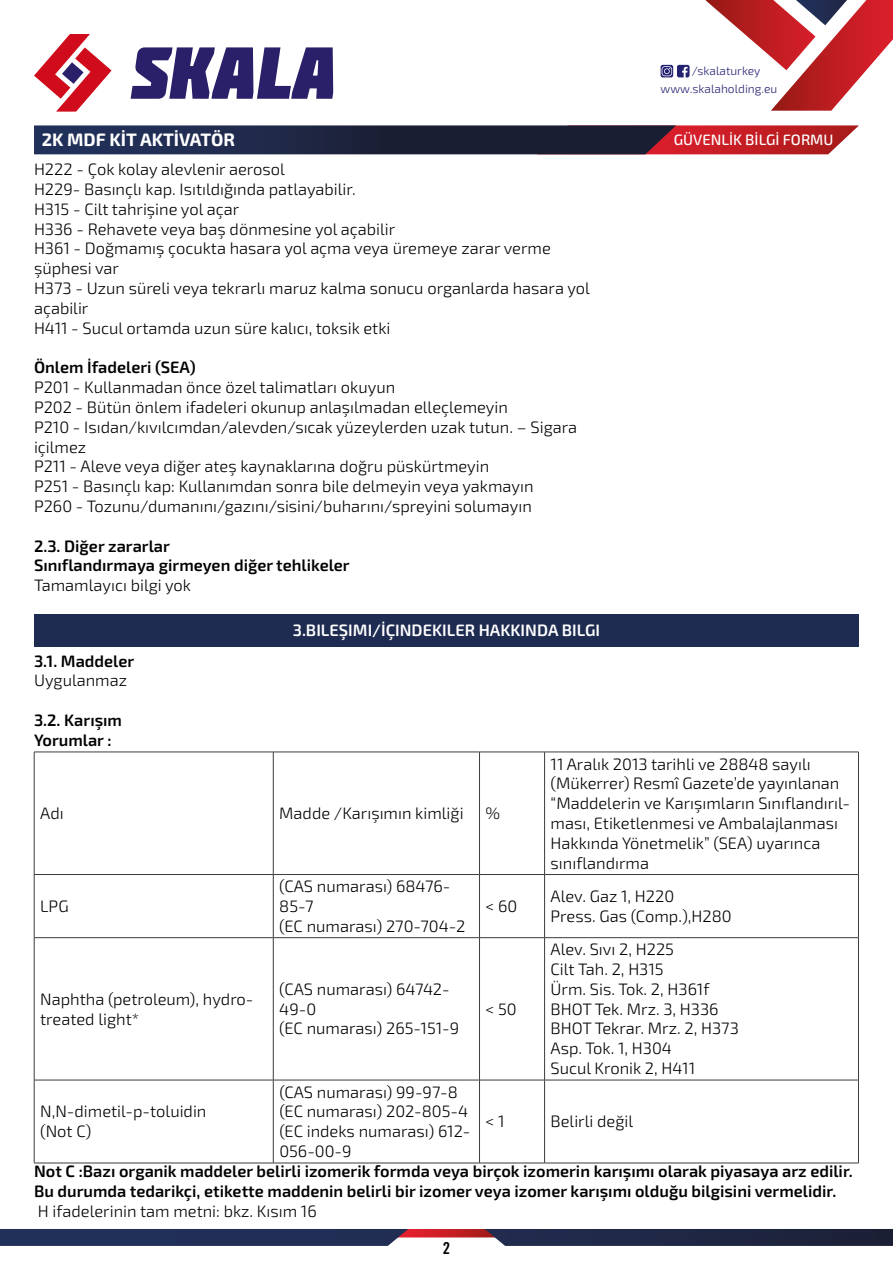
<style>
.page{position:relative;width:893px;height:1263px;background:#fff}
.page>*{position:absolute;margin:0;border:0;box-sizing:border-box;transform-origin:0 0}
.t1{font:700 18px "Exo 2";color:#fff}
.t2{font:300 16.5px/19.8px "Exo 2";color:#000}
.t3{font:600 16.5px/19.8px "Exo 2";color:#000}
.t4{font:600 16.5px "Exo 2";color:#fff}
.t5{font:condensed 16.5px "Trade Gothic Bold Twenty";color:#000}
.t6{font:500 15px "Exo 2";color:#fff}
.t7{font:300 12px/17.4px "Exo 2";color:#242170}
</style>
<div class="page">
<svg style="left:0;top:1229px;width:893px;height:17px;background:#353756"></svg>
<svg style="left:34px;top:34px;width:78px;height:78px"></svg>
<svg style="left:131px;top:47px;width:202px;height:52px"></svg>
<svg style="left:706px;top:0;width:187px;height:111px"></svg>
<svg style="left:661px;top:65px;width:29px;height:12px"></svg>
<svg style="left:34px;top:125px;width:825px;height:29px;background:#482940"></svg>
<div style="left:34px;top:614px;width:825px;height:33px;background:#1f2c52"></div>
<hr style="left:34px;top:752px;width:239px;height:1px;background:#3c3c3b">
<hr style="left:34px;top:752px;width:1px;height:122px;background:#3c3c3b">
<hr style="left:273px;top:752px;width:206px;height:1px;background:#3c3c3b">
<hr style="left:273px;top:752px;width:1px;height:122px;background:#3c3c3b">
<hr style="left:479px;top:752px;width:66px;height:1px;background:#3c3c3b">
<hr style="left:479px;top:752px;width:1px;height:122px;background:#3c3c3b">
<hr style="left:545px;top:752px;width:314px;height:1px;background:#3c3c3b">
<hr style="left:544px;top:752px;width:1px;height:122px;background:#3c3c3b">
<hr style="left:858px;top:752px;width:1px;height:122px;background:#3c3c3b">
<hr style="left:34px;top:874px;width:239px;height:1px;background:#3c3c3b">
<hr style="left:34px;top:875px;width:1px;height:62px;background:#3c3c3b">
<hr style="left:273px;top:874px;width:206px;height:1px;background:#3c3c3b">
<hr style="left:273px;top:875px;width:1px;height:62px;background:#3c3c3b">
<hr style="left:479px;top:874px;width:66px;height:1px;background:#3c3c3b">
<hr style="left:479px;top:875px;width:1px;height:62px;background:#3c3c3b">
<hr style="left:545px;top:874px;width:314px;height:1px;background:#3c3c3b">
<hr style="left:544px;top:875px;width:1px;height:62px;background:#3c3c3b">
<hr style="left:858px;top:875px;width:1px;height:62px;background:#3c3c3b">
<hr style="left:34px;top:937px;width:239px;height:1px;background:#3c3c3b">
<hr style="left:34px;top:938px;width:1px;height:142px;background:#3c3c3b">
<hr style="left:273px;top:937px;width:206px;height:1px;background:#3c3c3b">
<hr style="left:273px;top:938px;width:1px;height:142px;background:#3c3c3b">
<hr style="left:479px;top:937px;width:66px;height:1px;background:#3c3c3b">
<hr style="left:479px;top:938px;width:1px;height:142px;background:#3c3c3b">
<hr style="left:545px;top:937px;width:314px;height:1px;background:#3c3c3b">
<hr style="left:544px;top:938px;width:1px;height:142px;background:#3c3c3b">
<hr style="left:858px;top:938px;width:1px;height:142px;background:#3c3c3b">
<hr style="left:34px;top:1080px;width:239px;height:1px;background:#3c3c3b">
<hr style="left:34px;top:1080px;width:1px;height:83px;background:#3c3c3b">
<hr style="left:273px;top:1080px;width:206px;height:1px;background:#3c3c3b">
<hr style="left:273px;top:1080px;width:1px;height:83px;background:#3c3c3b">
<hr style="left:479px;top:1080px;width:66px;height:1px;background:#3c3c3b">
<hr style="left:479px;top:1080px;width:1px;height:83px;background:#3c3c3b">
<hr style="left:545px;top:1080px;width:314px;height:1px;background:#3c3c3b">
<hr style="left:544px;top:1080px;width:1px;height:83px;background:#3c3c3b">
<hr style="left:858px;top:1080px;width:1px;height:83px;background:#3c3c3b">
<hr style="left:34px;top:1163px;width:239px;height:1px;background:#3c3c3b">
<hr style="left:273px;top:1163px;width:206px;height:1px;background:#3c3c3b">
<hr style="left:479px;top:1163px;width:66px;height:1px;background:#3c3c3b">
<hr style="left:545px;top:1163px;width:314px;height:1px;background:#3c3c3b">
<p class="t7" style="left:661px;top:63px;width:118px;text-indent:31px">/skalaturkey www.skalaholding.eu</p>
<p class="t1" style="left:42px;top:129px;width:195px">2K MDF KİT AKTİVATÖR</p>
<p class="t6" style="left:674px;top:131px;width:161px">GÜVENLİK BİLGİ FORMU</p>
<p class="t2" style="left:34px;top:160px;width:557px">H222 - Çok kolay alevlenir aerosol<br>H229- Basınçlı kap. Isıtıldığında patlayabilir.<br>H315 - Cilt tahrişine yol açar<br>H336 - Rehavete veya baş dönmesine yol açabilir<br>H361 - Doğmamış çocukta hasara yol açma veya üremeye zarar verme şüphesi var<br>H373 - Uzun süreli veya tekrarlı maruz kalma sonucu organlarda hasara yol açabilir<br>H411 - Sucul ortamda uzun süre kalıcı, toksik etki</p>
<p class="t3" style="left:34px;top:358px;width:163px">Önlem İfadeleri (SEA)</p>
<p class="t2" style="left:34px;top:378px;width:545px">P201 - Kullanmadan önce özel talimatları okuyun<br>P202 - Bütün önlem ifadeleri okunup anlaşılmadan elleçlemeyin<br>P210 - Isıdan/kıvılcımdan/alevden/sıcak yüzeylerden uzak tutun. – Sigara içilmez<br>P211 - Aleve veya diğer ateş kaynaklarına doğru püskürtmeyin<br>P251 - Basınçlı kap: Kullanımdan sonra bile delmeyin veya yakmayın<br>P260 - Tozunu/dumanını/gazını/sisini/buharını/spreyini solumayın</p>
<p class="t3" style="left:34px;top:536px;width:317px">2.3. Diğer zararlar<br>Sınıflandırmaya girmeyen diğer tehlikeler</p>
<p class="t2" style="left:34px;top:576px;width:159px">Tamamlayıcı bilgi yok</p>
<p class="t4" style="left:293px;top:621px;width:309px">3.BILEŞIMI/İÇINDEKILER HAKKINDA BILGI</p>
<p class="t3" style="left:34px;top:651px;width:102px">3.1. Maddeler</p>
<p class="t2" style="left:34px;top:671px;width:95px">Uygulanmaz</p>
<p class="t3" style="left:34px;top:711px;width:90px">3.2. Karışım<br>Yorumlar :</p>
<p class="t2" style="left:40px;top:804px;width:25px">Adı</p>
<p class="t2" style="left:279px;top:804px;width:186px">Madde /Karışımın kimliği</p>
<p class="t2" style="left:485px;top:804px;width:16px">%</p>
<p class="t2" style="left:551px;top:754px;width:301px">11 Aralık 2013 tarihli ve 28848 sayılı (Mükerrer) Resmî Gazete’de yayınlanan “Maddelerin ve Karışımların Sınıflandırıl&shy;ması, Etiketlenmesi ve Ambalajlanması Hakkında Yönetmelik” (SEA) uyarınca sınıflandırma</p>
<p class="t2" style="left:40px;top:896px;width:30px">LPG</p>
<p class="t2" style="left:279px;top:877px;width:188px">(CAS numarası) 68476-<br>85-7<br>(EC numarası) 270-704-2</p>
<p class="t2" style="left:40px;top:989px;width:215px">Naphtha (petroleum), hydro&shy;treated light*</p>
<p class="t2" style="left:279px;top:979px;width:181px">(CAS numarası) 64742-<br>49-0<br>(EC numarası) 265-151-9</p>
<p class="t2" style="left:486px;top:896px;width:33px">&lt; 60</p>
<p class="t2" style="left:551px;top:887px;width:183px">Alev. Gaz 1, H220<br>Press. Gas (Comp.),H280</p>
<p class="t2" style="left:486px;top:999px;width:33px">&lt; 50</p>
<p class="t2" style="left:551px;top:940px;width:190px">Alev. Sıvı 2, H225<br>Cilt Tah. 2, H315<br>Ürm. Sis. Tok. 2, H361f<br>BHOT Tek. Mrz. 3, H336<br>BHOT Tekrar. Mrz. 2, H373<br>Asp. Tok. 1, H304<br>Sucul Kronik 2, H411</p>
<p class="t2" style="left:279px;top:1082px;width:193px">(CAS numarası) 99-97-8 (EC numarası) 202-805-4 (EC indeks numarası) 612-<br>056-00-9</p>
<p class="t2" style="left:40px;top:1102px;width:168px">N,N-dimetil-p-toluidin (Not C)</p>
<p class="t2" style="left:486px;top:1112px;width:20px">&lt; 1</p>
<p class="t2" style="left:551px;top:1112px;width:84px">Belirli değil</p>
<p class="t3" style="left:34px;top:1161px;width:820px">Not C :Bazı organik maddeler belirli izomerik formda veya birçok izomerin karışımı olarak piyasaya arz edilir.<br>Bu durumda tedarikçi, etikette maddenin belirli bir izomer veya izomer karışımı olduğu bilgisini vermelidir.</p>
<p class="t2" style="left:38px;top:1201px;width:280px">H ifadelerinin tam metni: bkz. Kısım 16</p>
<p class="t5" style="left:443px;top:1238px;width:9px">2</p>
</div>
